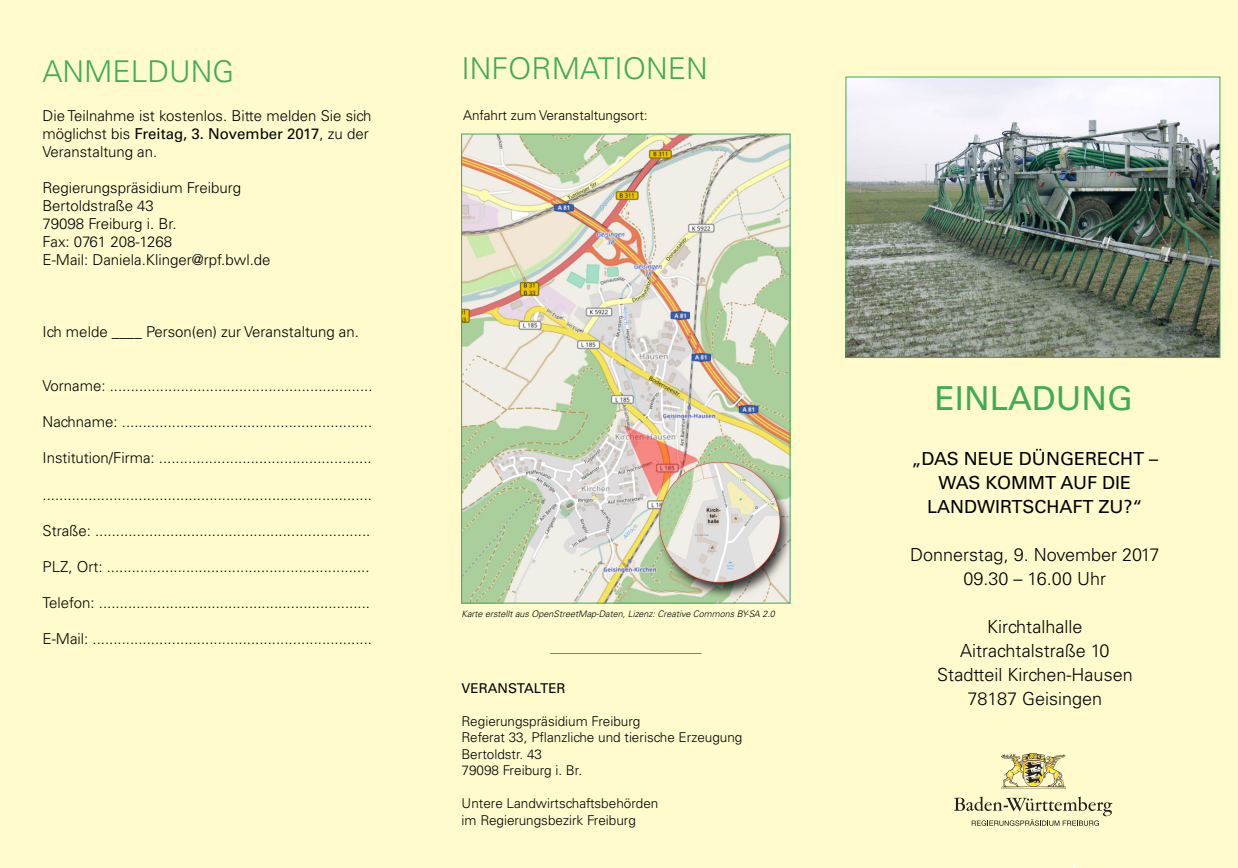
<style>
.page{position:relative;width:1238px;height:868px;background:#fff}
.page>*{position:absolute;margin:0;border:0;box-sizing:border-box;transform-origin:0 0}
.Textkörper_mit_Initi{font:33px "Univers";color:#3eab59}
.Textkörper_mit_Initi-2{font:300 30px "Univers";color:#3eab59}
.Textkörper_mit_Initi-3{font:300 18px/24px "Univers";color:#000;text-align:center}
.Textkörper_mit_Initi-4{font:18px "Univers";color:#000}
.Textkörper_mit_Initi-5{font:300 15px/18px "Univers";color:#000}
.Textkörper_mit_Initi-6{font:300 13.5px/16.5px "Univers";color:#000}
.Textkörper_mit_Initi-7{font:13.5px "Univers";color:#000}
.Textkörper_mit_Initi-8{font:italic 300 9px "Univers";color:#000}
.s1{font-weight:400}
</style>
<div class="page">
<div style="left:0;top:0;width:1237px;height:867px;background:#fffbcc"></div>
<img style="left:1001px;top:753px;width:65px;height:35px">
<svg style="left:954px;top:796px;width:158px;height:29px"></svg>
<img style="left:847px;top:79px;width:371px;height:277px">
<div style="left:845px;top:77px;width:375px;height:281px;border:1px solid #3eab59"></div>
<hr style="left:550px;top:653px;width:151px;height:1px;background:#3eab59">
<img style="left:463px;top:136px;width:325px;height:465px">
<div style="left:461px;top:134px;width:329px;height:469px;border:1px solid #3eab59"></div>
<p class="Textkörper_mit_Initi-2" style="left:43px;top:54px;width:193px">ANMELDUNG</p>
<p class="Textkörper_mit_Initi-2" style="left:461px;top:50px;width:248px">INFORMATIONEN</p>
<p class="Textkörper_mit_Initi-5" style="left:43px;top:107px;width:330px">Die Teilnahme ist kostenlos. Bitte melden Sie sich möglichst bis <span class="s1">Freitag, 3. November 2017</span>, zu der<br>Veranstaltung an.</p>
<p class="Textkörper_mit_Initi-5" style="left:43px;top:179px;width:200px">Regierungspräsidium Freiburg</p>
<p class="Textkörper_mit_Initi-5" style="left:43px;top:197px;width:113px">Bertoldstraße 43</p>
<p class="Textkörper_mit_Initi-5" style="left:43px;top:215px;width:135px">79098 Freiburg i. Br.</p>
<p class="Textkörper_mit_Initi-5" style="left:43px;top:233px;width:131px">Fax: 0761 208-1268</p>
<p class="Textkörper_mit_Initi-5" style="left:43px;top:251px;width:229px">E-Mail: Daniela.Klinger@rpf.bwl.de</p>
<p class="Textkörper_mit_Initi-5" style="left:43px;top:323px;width:318px">Ich melde ____ Person(en) zur Veranstaltung an.</p>
<p class="Textkörper_mit_Initi-5" style="left:43px;top:377px;width:331px">Vorname: ...............................................................</p>
<p class="Textkörper_mit_Initi-5" style="left:43px;top:413px;width:331px">Nachname: ............................................................</p>
<p class="Textkörper_mit_Initi-5" style="left:43px;top:449px;width:330px">Institution/Firma: ...................................................</p>
<p class="Textkörper_mit_Initi-5" style="left:43px;top:485px;width:331px">...............................................................................</p>
<p class="Textkörper_mit_Initi-5" style="left:43px;top:521px;width:329px">Straße: ..................................................................</p>
<p class="Textkörper_mit_Initi-5" style="left:43px;top:557px;width:328px">PLZ, Ort: ...............................................................</p>
<p class="Textkörper_mit_Initi-5" style="left:43px;top:593px;width:329px">Telefon: .................................................................</p>
<p class="Textkörper_mit_Initi-5" style="left:43px;top:629px;width:331px">E-Mail: ...................................................................</p>
<p class="Textkörper_mit_Initi-6" style="left:463px;top:107px;width:186px">Anfahrt zum Veranstaltungsort:</p>
<p class="Textkörper_mit_Initi-8" style="left:461px;top:608px;width:315px">Karte erstellt aus OpenStreetMap-Daten, Lizenz: Creative Commons BY-SA 2.0</p>
<p class="Textkörper_mit_Initi-7" style="left:461px;top:679px;width:105px">VERANSTALTER</p>
<p class="Textkörper_mit_Initi-6" style="left:461px;top:712px;width:180px">Regierungspräsidium Freiburg</p>
<p class="Textkörper_mit_Initi-6" style="left:461px;top:729px;width:282px">Referat 33, Pflanzliche und tierische Erzeugung</p>
<p class="Textkörper_mit_Initi-6" style="left:461px;top:745px;width:82px">Bertoldstr. 43</p>
<p class="Textkörper_mit_Initi-6" style="left:461px;top:762px;width:122px">79098 Freiburg i. Br.</p>
<p class="Textkörper_mit_Initi-6" style="left:461px;top:795px;width:198px">Untere Landwirtschaftsbehörden im Regierungsbezirk Freiburg</p>
<p class="Textkörper_mit_Initi" style="left:934px;top:378px;width:200px">EINLADUNG</p>
<p class="Textkörper_mit_Initi-4" style="left:911px;top:447px;width:248px">„DAS NEUE DÜNGERECHT –</p>
<p class="Textkörper_mit_Initi-4" style="left:938px;top:471px;width:194px">WAS KOMMT AUF DIE</p>
<p class="Textkörper_mit_Initi-4" style="left:927px;top:495px;width:217px">LANDWIRTSCHAFT ZU?“</p>
<p class="Textkörper_mit_Initi-3" style="left:910px;top:542px;width:251px">Donnerstag, 9. November 2017<br>09.30 – 16.00 Uhr</p>
<p class="Textkörper_mit_Initi-3" style="left:987px;top:614px;width:97px">Kirchtalhalle</p>
<p class="Textkörper_mit_Initi-3" style="left:960px;top:638px;width:151px">Aitrachtalstraße 10</p>
<p class="Textkörper_mit_Initi-3" style="left:936px;top:662px;width:197px">Stadtteil Kirchen-Hausen</p>
<p class="Textkörper_mit_Initi-3" style="left:967px;top:686px;width:136px">78187 Geisingen</p>
</div>
